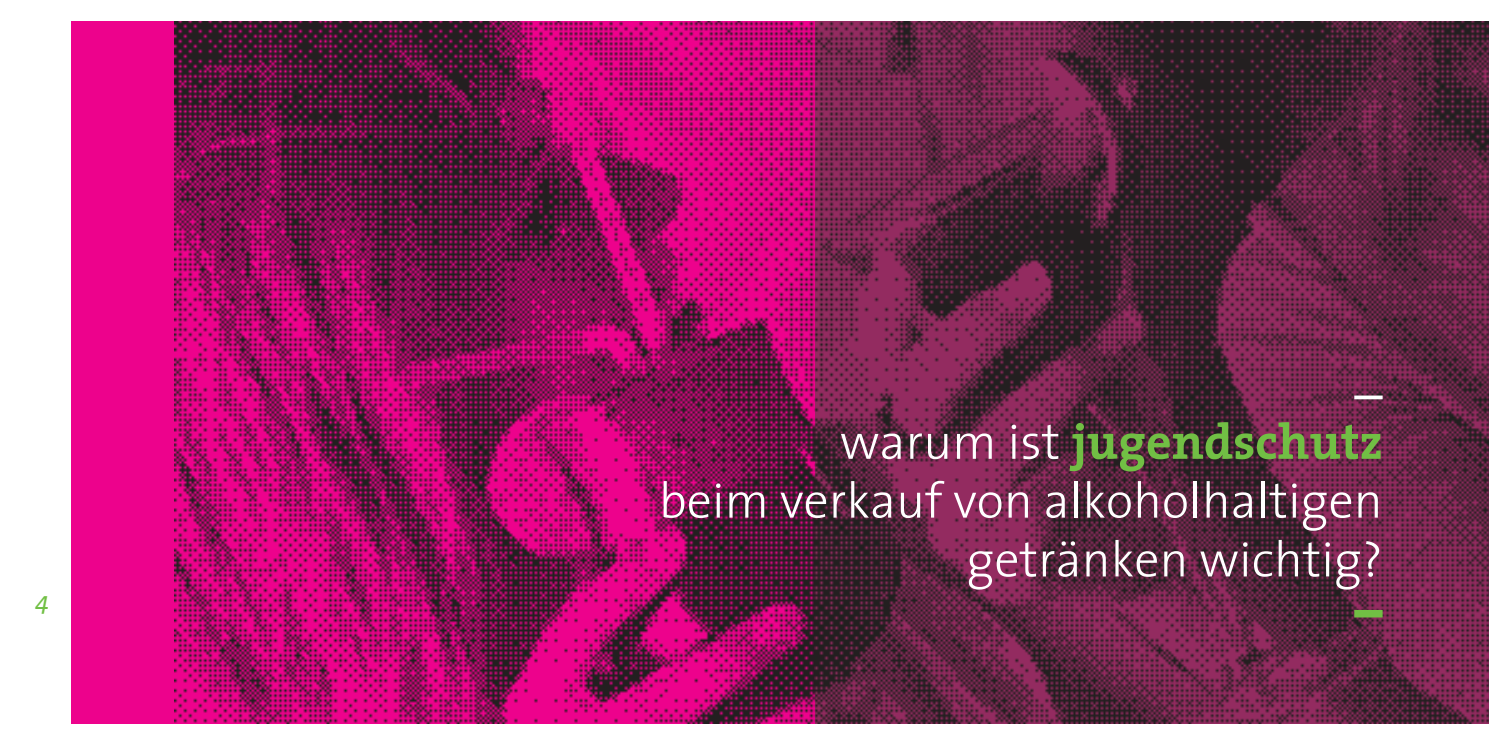
<style>
.page{position:relative;width:1489px;height:745px;background:#fff}
.page>*{position:absolute;margin:0;border:0;box-sizing:border-box;transform-origin:0 0}
.t1{font:300 50px/58.8px "The Sans 3";color:#fff;text-align:right}
.t2{font:700 50px "The Serif 7";color:#71bf44}
.t3{font:italic 25px "The Sans 5";color:#71bf44}
.s1{font-family:"The Sans 3";font-weight:300;color:#fff}
</style>
<div class="page">
<div style="left:71px;top:21px;width:1006px;height:702px;background:#ed028c"></div>
<img style="left:175px;top:21px;width:1313px;height:702px">
<svg style="left:1354px;top:395px;width:28px;height:4px"></svg>
<div style="left:1354px;top:609px;width:28px;height:8px;background:#71bf44"></div>
<p class="t3" style="left:36px;top:589px;width:15px">4</p>
<p class="t2" style="left:839px;top:421px;width:544px"><span class="s1">warum ist</span> jugendschutz</p>
<p class="t1" style="left:658px;top:473px;width:725px">beim verkauf von alkoholhaltigen getränken wichtig?</p>
</div>
